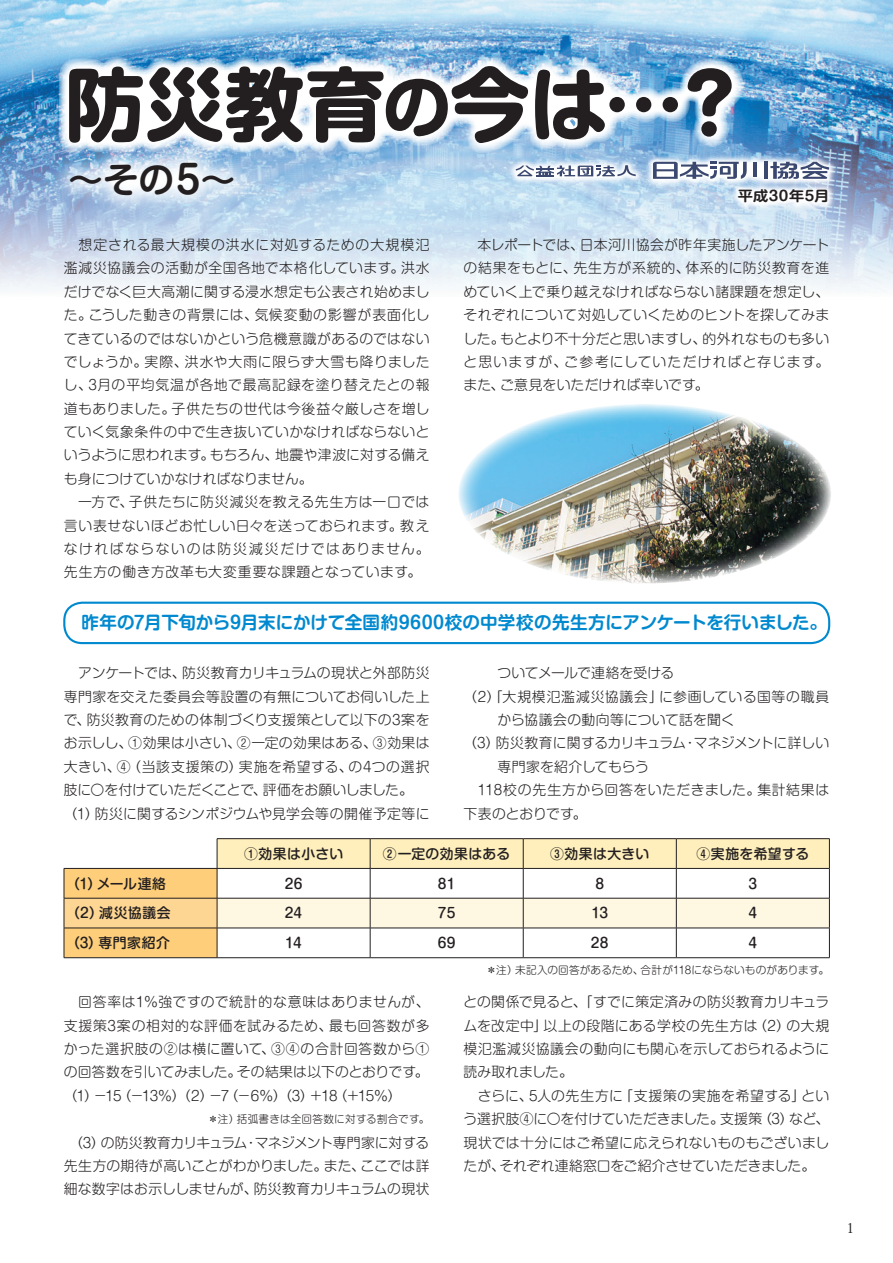
<style>
.page{position:relative;width:893px;height:1263px;background:#fff}
.page>*{position:absolute;margin:0;border:0;box-sizing:border-box;transform-origin:0 0}
.t1{font:700 79.8px "Shin M Go Pro";color:#231f20}
.t2{font:700 35.1px "Shin M Go Pro De";color:#231f20}
.t3{font:700 17.55px "Shin M Go Pro De";letter-spacing:-.005em;color:#0089cf}
.t4{font:300 13.8px/23.4px "Shin M Go Pro";letter-spacing:.015em;color:#231f20;text-align:justify}
.t5{font:300 13.8px/23.4px "Shin M Go Pro";letter-spacing:-.005em;color:#231f20;text-align:center}
.t6{font:500 13.8px "Shin M Go Pro";letter-spacing:.03em;color:#231f20}
.t7{font:300 13.8px/23.4px "Shin M Go Pro";letter-spacing:-.015em;color:#231f20}
.t8{font:300 13.8px/23.4px "Shin M Go Pro";letter-spacing:.035em;color:#231f20}
.t9{font:700 13.8px "Shin M Go Pro De";letter-spacing:.03em;color:#231f20;scale:1.1 1}
.t10{font:13.8px "Koz Min Pro";color:#231f20}
.t11{font:300 10.65px "Shin M Go Pro";letter-spacing:.015em;color:#231f20}
.s1{font-size:67.8px}
.s2{font-size:38.55px}
</style>
<div class="page">
<img style="left:0;top:0;width:893px;height:290px">
<svg style="left:49px;top:141px;width:206px;height:76px"></svg>
<svg style="left:57px;top:54px;width:689px;height:102px"></svg>
<svg style="left:507px;top:153px;width:331px;height:35px;background:#b6d0e8"></svg>
<hr style="left:753px;top:162px;width:4px;height:15px;background:#3a4870">
<hr style="left:764px;top:162px;width:3px;height:17px;background:#3a4870">
<svg style="left:653px;top:162px;width:94px;height:17px"></svg>
<svg style="left:770px;top:162px;width:59px;height:17px"></svg>
<svg style="left:516px;top:165px;width:120px;height:11px"></svg>
<svg style="left:730px;top:181px;width:106px;height:31px"></svg>
<hr style="left:217px;top:838px;width:153px;height:1px;background:#231f20">
<hr style="left:370px;top:838px;width:153px;height:1px;background:#231f20">
<hr style="left:523px;top:838px;width:153px;height:1px;background:#231f20">
<hr style="left:676px;top:838px;width:154px;height:1px;background:#231f20">
<svg style="left:64px;top:839px;width:766px;height:118px"></svg>
<hr style="left:64px;top:957px;width:153px;height:1px;background:#231f20">
<hr style="left:217px;top:957px;width:153px;height:1px;background:#231f20">
<hr style="left:370px;top:957px;width:153px;height:1px;background:#231f20">
<hr style="left:523px;top:957px;width:153px;height:1px;background:#231f20">
<hr style="left:676px;top:957px;width:154px;height:1px;background:#231f20">
<div style="left:63px;top:602px;width:767px;height:42px;border:2px solid #0089cf;border-radius:18px"></div>
<img style="left:459px;top:404px;width:372px;height:179px">
<p class="t1" style="left:65px;top:39px;width:686px">防災教育<span class="s1">の</span>今は…？</p>
<p class="t2" style="left:68px;top:151px;width:169px">～その<span class="s2">5</span>～</p>
<p class="t4" style="left:64px;top:231px;width:367px">　想定される最大規模の洪水に対処するための大規模氾濫減災協議会の活動が全国各地で本格化しています。洪水だけでなく巨大高潮に関する浸水想定も公表され始めました。こうした動きの背景には、気候変動の影響が表面化してきているのではないかという危機意識があるのではないでしょうか。実際、洪水や大雨に限らず大雪も降りましたし、3月の平均気温が各地で最高記録を塗り替えたとの報道もありました。子供たちの世代は今後益々厳しさを増していく気象条件の中で生き抜いていかなければならないというように思われます。もちろん、地震や津波に対する備えも身につけていかなければなりません。</p>
<p class="t4" style="left:64px;top:489px;width:367px">　一方で、子供たちに防災減災を教える先生方は一口では言い表せないほどお忙しい日々を送っておられます。教えなければならないのは防災減災だけではありません。先生方の働き方改革も大変重要な課題となっています。</p>
<p class="t9" style="left:738px;top:185px;width:85px">平成30年5月</p>
<p class="t4" style="left:463px;top:231px;width:367px">　本レポートでは、日本河川協会が昨年実施したアンケートの結果をもとに、先生方が系統的、体系的に防災教育を進めていく上で乗り越えなければならない諸課題を想定し、それぞれについて対処していくためのヒントを探してみました。もとより不十分だと思いますし、的外れなものも多いと思いますが、ご参考にしていただければと存じます。また、ご意見をいただければ幸いです。</p>
<p class="t3" style="left:81px;top:608px;width:747px">昨年の7月下旬から9月末にかけて全国約9600校の中学校の先生方にアンケートを行いました。</p>
<p class="t4" style="left:64px;top:660px;width:367px">　アンケートでは、防災教育カリキュラムの現状と外部防災専門家を交えた委員会等設置の有無についてお伺いした上で、防災教育のための体制づくり支援策として以下の3案をお示しし、①効果は小さい、②一定の効果はある、③効果は大きい、④（当該支援策の）実施を希望する、の4つの選択肢に〇を付けていただくことで、評価をお願いしました。</p>
<p class="t4" style="left:64px;top:800px;width:367px">（1）防災に関するシンポジウムや見学会等の開催予定等に</p>
<p class="t7" style="left:497px;top:660px;width:178px">ついてメールで連絡を受ける</p>
<p class="t4" style="left:497px;top:683px;width:333px;text-indent:-34px">（2）「大規模氾濫減災協議会」に参画している国等の職員から協議会の動向等について話を聞く</p>
<p class="t7" style="left:497px;top:730px;width:333px;text-indent:-34px">（3）防災教育に関するカリキュラム・マネジメントに詳しい専門家を紹介してもらう</p>
<p class="t8" style="left:463px;top:776px;width:367px">　118校の先生方から回答をいただきました。集計結果は下表のとおりです。</p>
<p class="t6" style="left:244px;top:842px;width:101px">①効果は小さい</p>
<p class="t6" style="left:383px;top:842px;width:129px">②一定の効果はある</p>
<p class="t6" style="left:550px;top:842px;width:101px">③効果は大きい</p>
<p class="t6" style="left:696px;top:842px;width:114px">④実施を希望する</p>
<p class="t6" style="left:66px;top:872px;width:101px">（1）メール連絡</p>
<p class="t6" style="left:285px;top:872px;width:19px">26</p>
<p class="t6" style="left:438px;top:872px;width:19px">81</p>
<p class="t6" style="left:595px;top:872px;width:10px">8</p>
<p class="t6" style="left:748px;top:872px;width:10px">3</p>
<p class="t6" style="left:66px;top:902px;width:106px">（2）減災協議会</p>
<p class="t6" style="left:285px;top:902px;width:19px">24</p>
<p class="t6" style="left:438px;top:902px;width:19px">75</p>
<p class="t6" style="left:591px;top:902px;width:18px">13</p>
<p class="t6" style="left:748px;top:902px;width:10px">4</p>
<p class="t6" style="left:66px;top:932px;width:105px">（3）専門家紹介</p>
<p class="t6" style="left:285px;top:932px;width:18px">14</p>
<p class="t6" style="left:438px;top:932px;width:19px">69</p>
<p class="t6" style="left:591px;top:932px;width:19px">28</p>
<p class="t6" style="left:748px;top:932px;width:10px">4</p>
<p class="t11" style="left:486px;top:961px;width:345px">＊注）未記入の回答があるため、合計が118にならないものがあります。</p>
<p class="t4" style="left:64px;top:989px;width:367px">　回答率は1％強ですので統計的な意味はありませんが、支援策3案の相対的な評価を試みるため、最も回答数が多かった選択肢の②は横に置いて、③④の合計回答数から①の回答数を引いてみました。その結果は以下のとおりです。</p>
<p class="t4" style="left:64px;top:1082px;width:339px">（1）－15（－13％）（2）－7（－6％）（3）＋18（＋15％）</p>
<p class="t11" style="left:208px;top:1110px;width:223px">＊注）括弧書きは全回答数に対する割合です。</p>
<p class="t5" style="left:64px;top:1129px;width:367px">（3）の防災教育カリキュラム・マネジメント専門家に対する先生方の期待が高いことがわかりました。また、ここでは詳細な数字はお示ししませんが、防災教育カリキュラムの現状</p>
<p class="t4" style="left:463px;top:989px;width:367px">との関係で見ると、「すでに策定済みの防災教育カリキュラムを改定中」以上の段階にある学校の先生方は（2）の大規模氾濫減災協議会の動向にも関心を示しておられるように読み取れました。</p>
<p class="t4" style="left:463px;top:1082px;width:367px">　さらに、5人の先生方に「支援策の実施を希望する」という選択肢④に〇を付けていただきました。支援策（3）など、現状では十分にはご希望に応えられないものもございましたが、それぞれ連絡窓口をご紹介させていただきました。</p>
<p class="t10" style="left:846px;top:1218px;width:10px">1</p>
</div>
